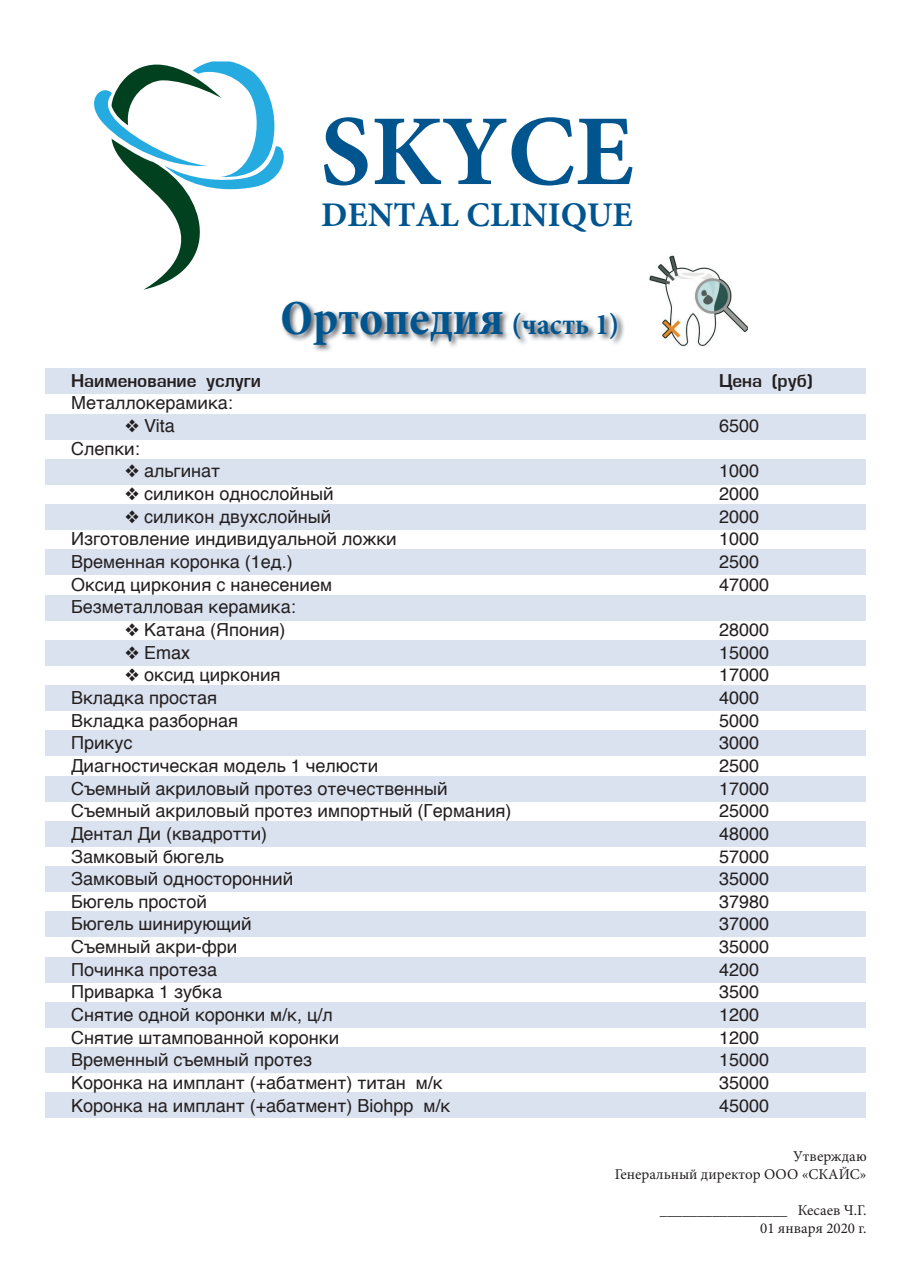
<style>
.page{position:relative;width:910px;height:1280px;background:#fff}
.page>*{position:absolute;margin:0;border:0;box-sizing:border-box;transform-origin:0 0}
.t1{font:700 100.35px "Minion Pro";color:#00558f}
.t2{font:700 condensed 49.5px "Minion Pro";color:#00558f}
.t3{font:700 34.65px "Minion Pro";color:#00558f}
.t4{font:18px "Helvetica";color:#231f20}
.t5{font:700 18px "Evropa";color:#231f20}
.t6{font:15px/18px "Minion Pro";color:#231f20;text-align:right}
.s1{font-size:30px}
</style>
<div class="page">
<div style="left:45px;top:368px;width:821px;height:26px;background:#dbe2ef"></div>
<div style="left:45px;top:731px;width:821px;height:25px;background:#dbe2ef"></div>
<div style="left:45px;top:1093px;width:821px;height:25px;background:#dbe2ef"></div>
<div style="left:45px;top:550px;width:821px;height:25px;background:#dbe2ef"></div>
<div style="left:45px;top:912px;width:821px;height:25px;background:#dbe2ef"></div>
<div style="left:45px;top:459px;width:821px;height:25px;background:#dbe2ef"></div>
<div style="left:45px;top:821px;width:821px;height:26px;background:#dbe2ef"></div>
<div style="left:45px;top:640px;width:821px;height:26px;background:#dbe2ef"></div>
<div style="left:45px;top:1002px;width:821px;height:26px;background:#dbe2ef"></div>
<div style="left:45px;top:414px;width:821px;height:25px;background:#dbe2ef"></div>
<div style="left:45px;top:776px;width:821px;height:25px;background:#dbe2ef"></div>
<div style="left:45px;top:595px;width:821px;height:25px;background:#dbe2ef"></div>
<div style="left:45px;top:957px;width:821px;height:25px;background:#dbe2ef"></div>
<div style="left:45px;top:504px;width:821px;height:26px;background:#dbe2ef"></div>
<div style="left:45px;top:866px;width:821px;height:26px;background:#dbe2ef"></div>
<div style="left:45px;top:685px;width:821px;height:26px;background:#dbe2ef"></div>
<div style="left:45px;top:1047px;width:821px;height:26px;background:#dbe2ef"></div>
<svg style="left:94px;top:61px;width:190px;height:229px"></svg>
<img style="left:282px;top:301px;width:342px;height:50px">
<img style="left:649px;top:255px;width:98px;height:92px">
<h1 class="t1" style="left:320px;top:81px;width:315px">SKYCE</h1>
<h3 class="t3" style="left:321px;top:190px;width:313px">DENTAL CLINIQUE</h3>
<p class="t2" style="left:281px;top:284px;width:340px">Ортопедия <span class="s1">(часть 1)</span></p>
<p class="t5" style="left:71px;top:371px;width:192px">Наименование услуги</p>
<p class="t5" style="left:719px;top:371px;width:95px">Цена (руб)</p>
<p class="t4" style="left:71px;top:389px;width:163px">Металлокерамика:</p>
<p class="t4" style="left:125px;top:412px;width:51px">❖ Vita</p>
<p class="t4" style="left:719px;top:412px;width:42px">6500</p>
<p class="t4" style="left:71px;top:435px;width:70px">Слепки:</p>
<p class="t4" style="left:125px;top:457px;width:97px">❖ альгинат</p>
<p class="t4" style="left:719px;top:457px;width:42px">1000</p>
<p class="t4" style="left:125px;top:480px;width:210px">❖ силикон однослойный</p>
<p class="t4" style="left:719px;top:480px;width:42px">2000</p>
<p class="t4" style="left:125px;top:502px;width:208px">❖ силикон двухслойный</p>
<p class="t4" style="left:719px;top:502px;width:42px">2000</p>
<p class="t4" style="left:71px;top:525px;width:327px">Изготовление индивидуальной ложки</p>
<p class="t4" style="left:719px;top:525px;width:42px">1000</p>
<p class="t4" style="left:71px;top:548px;width:223px">Временная коронка (1ед.)</p>
<p class="t4" style="left:719px;top:548px;width:42px">2500</p>
<p class="t4" style="left:71px;top:570px;width:263px">Оксид циркония с нанесением</p>
<p class="t4" style="left:719px;top:570px;width:52px">47000</p>
<p class="t4" style="left:71px;top:593px;width:226px">Безметалловая керамика:</p>
<p class="t4" style="left:125px;top:616px;width:162px">❖ Катана (Япония)</p>
<p class="t4" style="left:719px;top:616px;width:52px">28000</p>
<p class="t4" style="left:125px;top:638px;width:67px">❖ Emax</p>
<p class="t4" style="left:719px;top:638px;width:52px">15000</p>
<p class="t4" style="left:125px;top:661px;width:157px">❖ оксид циркония</p>
<p class="t4" style="left:719px;top:661px;width:52px">17000</p>
<p class="t4" style="left:71px;top:684px;width:148px">Вкладка простая</p>
<p class="t4" style="left:719px;top:684px;width:42px">4000</p>
<p class="t4" style="left:71px;top:706px;width:169px">Вкладка разборная</p>
<p class="t4" style="left:719px;top:706px;width:42px">5000</p>
<p class="t4" style="left:71px;top:729px;width:63px">Прикус</p>
<p class="t4" style="left:719px;top:729px;width:42px">3000</p>
<p class="t4" style="left:71px;top:752px;width:309px">Диагностическая модель 1 челюсти</p>
<p class="t4" style="left:719px;top:752px;width:42px">2500</p>
<p class="t4" style="left:71px;top:774px;width:378px">Съемный акриловый протез отечественный</p>
<p class="t4" style="left:719px;top:774px;width:52px">17000</p>
<p class="t4" style="left:71px;top:797px;width:442px">Съемный акриловый протез импортный (Германия)</p>
<p class="t4" style="left:719px;top:797px;width:52px">25000</p>
<p class="t4" style="left:71px;top:820px;width:198px">Дентал Ди (квадротти)</p>
<p class="t4" style="left:719px;top:820px;width:52px">48000</p>
<p class="t4" style="left:71px;top:842px;width:154px">Замковый бюгель</p>
<p class="t4" style="left:719px;top:842px;width:52px">57000</p>
<p class="t4" style="left:71px;top:865px;width:224px">Замковый односторонний</p>
<p class="t4" style="left:719px;top:865px;width:52px">35000</p>
<p class="t4" style="left:71px;top:888px;width:138px">Бюгель простой</p>
<p class="t4" style="left:719px;top:888px;width:52px">37980</p>
<p class="t4" style="left:71px;top:910px;width:182px">Бюгель шинирующий</p>
<p class="t4" style="left:719px;top:910px;width:52px">37000</p>
<p class="t4" style="left:71px;top:933px;width:168px">Съемный акри-фри</p>
<p class="t4" style="left:719px;top:933px;width:52px">35000</p>
<p class="t4" style="left:71px;top:955px;width:148px">Починка протеза</p>
<p class="t4" style="left:719px;top:955px;width:42px">4200</p>
<p class="t4" style="left:71px;top:978px;width:153px">Приварка 1 зубка</p>
<p class="t4" style="left:719px;top:978px;width:42px">3500</p>
<p class="t4" style="left:71px;top:1001px;width:263px">Снятие одной коронки м/к, ц/л</p>
<p class="t4" style="left:719px;top:1001px;width:42px">1200</p>
<p class="t4" style="left:71px;top:1023px;width:270px">Снятие штампованной коронки</p>
<p class="t4" style="left:719px;top:1023px;width:42px">1200</p>
<p class="t4" style="left:71px;top:1046px;width:243px">Временный съемный протез</p>
<p class="t4" style="left:719px;top:1046px;width:52px">15000</p>
<p class="t4" style="left:71px;top:1069px;width:373px">Коронка на имплант (+абатмент) титан м/к</p>
<p class="t4" style="left:719px;top:1069px;width:52px">35000</p>
<p class="t4" style="left:71px;top:1091px;width:381px">Коронка на имплант (+абатмент) Biohpp м/к</p>
<p class="t4" style="left:719px;top:1091px;width:52px">45000</p>
<p class="t6" style="left:615px;top:1147px;width:253px">Утверждаю<br>Генеральный директор ООО «СКАЙС»</p>
<p class="t6" style="left:660px;top:1201px;width:208px">_________________ Кесаев Ч.Г.<br>01 января 2020 г.</p>
</div>
